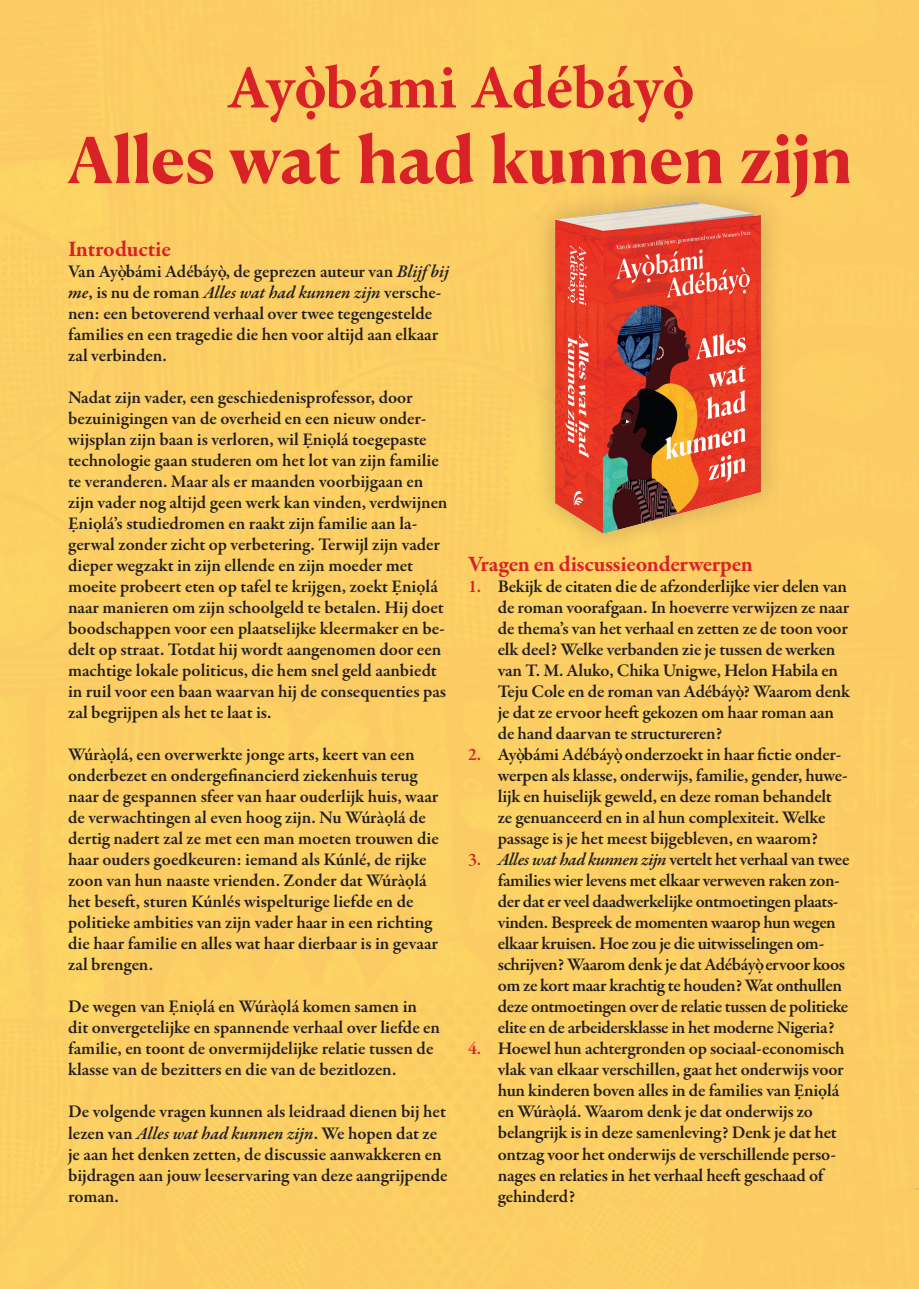
<style>
.page{position:relative;width:919px;height:1289px;background:#fff}
.page>*{position:absolute;margin:0;border:0;box-sizing:border-box;transform-origin:0 0}
.t1{font:700 63px "Canela Text Trial";color:#d92128}
.t2{font:700 61.5px "Minion Pro";letter-spacing:-.005em;color:#d92128}
.t3{font:700 22.5px "Garamond Premr Pro";letter-spacing:-.01em;color:#d92128}
.t4{font:600 18px/21px "Garamond Premr Pro";letter-spacing:-.01em;color:#231f20}
.s1{font-style:italic}
.s2{color:#d92128}
</style>
<div class="page">
<div style="left:0;top:0;width:918px;height:1288px;background:#fcce64"></div>
<img style="left:521px;top:191px;width:252px;height:349px">
<h2 class="t2" style="left:226px;top:44px;width:469px">Ayọ`bámi Adébáyọ`</h2>
<h1 class="t1" style="left:67px;top:132px;width:787px">Alles wat had kunnen zijn</h1>
<p class="t3" style="left:68px;top:235px;width:104px">Introductie</p>
<p class="t4" style="left:68px;top:261px;width:382px">Van Ayọ`bámi Adébáyọ`, de geprezen auteur van <span class="s1">Blijf bij me</span>, is nu de roman <span class="s1">Alles wat had kunnen zijn</span> versche&shy;nen: een betoverend verhaal over twee tegengestelde families en een tragedie die hen voor altijd aan elkaar zal verbinden.</p>
<p class="t4" style="left:68px;top:387px;width:381px">Nadat zijn vader, een geschiedenisprofessor, door bezuinigingen van de overheid en een nieuw onder&shy;wijsplan zijn baan is verloren, wil Ẹniọlá toegepaste technologie gaan studeren om het lot van zijn familie te veranderen. Maar als er maanden voorbijgaan en zijn vader nog altijd geen werk kan vinden, verdwijnen Ẹniọlá’s studiedromen en raakt zijn familie aan la&shy;gerwal zonder zicht op verbetering. Terwijl zijn vader dieper wegzakt in zijn ellende en zijn moeder met moeite probeert eten op tafel te krijgen, zoekt Ẹniọlá naar manieren om zijn schoolgeld te betalen. Hij doet boodschappen voor een plaatselijke kleermaker en be&shy;delt op straat. Totdat hij wordt aangenomen door een machtige lokale politicus, die hem snel geld aanbiedt in ruil voor een baan waarvan hij de consequenties pas zal begrijpen als het te laat is.</p>
<p class="t4" style="left:68px;top:744px;width:372px">Wúràọlá, een overwerkte jonge arts, keert van een onderbezet en ondergefinancierd ziekenhuis terug naar de gespannen sfeer van haar ouderlijk huis, waar de verwachtingen al even hoog zijn. Nu Wúràọlá de dertig nadert zal ze met een man moeten trouwen die haar ouders goedkeuren: iemand als Kúnlé, de rijke zoon van hun naaste vrienden. Zonder dat Wúràọlá het beseft, sturen Kúnlés wispelturige liefde en de politieke ambities van zijn vader haar in een richting die haar familie en alles wat haar dierbaar is in gevaar zal brengen.</p>
<p class="t4" style="left:68px;top:996px;width:373px">De wegen van Ẹniọlá en Wúràọlá komen samen in dit onvergetelijke en spannende verhaal over liefde en familie, en toont de onvermijdelijke relatie tussen de klasse van de bezitters en die van de bezitlozen.</p>
<p class="t4" style="left:68px;top:1101px;width:381px">De volgende vragen kunnen als leidraad dienen bij het lezen van <span class="s1">Alles wat had kunnen zijn</span>. We hopen dat ze je aan het denken zetten, de discussie aanwakkeren en bijdragen aan jouw leeservaring van deze aangrijpende roman.</p>
<p class="t3" style="left:468px;top:550px;width:286px">Vragen en discussieonderwerpen</p>
<p class="t4" style="left:497px;top:576px;width:354px;text-indent:-30px"><span class="s2">1.</span> Bekijk de citaten die de afzonderlijke vier delen van de roman voorafgaan. In hoeverre verwijzen ze naar de thema’s van het verhaal en zetten ze de toon voor elk deel? Welke verbanden zie je tussen de werken van T. M. Aluko, Chika Unigwe, Helon Habila en Teju Cole en de roman van Adébáyọ`? Waarom denk je dat ze ervoor heeft gekozen om haar roman aan de hand daarvan te structureren?</p>
<p class="t4" style="left:497px;top:744px;width:351px;text-indent:-30px"><span class="s2">2.</span> Ayọ`bámi Adébáyọ` onderzoekt in haar fictie onder&shy;werpen als klasse, onderwijs, familie, gender, huwe&shy;lijk en huiselijk geweld, en deze roman behandelt ze genuanceerd en in al hun complexiteit. Welke passage is je het meest bijgebleven, en waarom?</p>
<p class="t4" style="left:497px;top:849px;width:353px;text-indent:-30px"><span class="s2">3.</span> <span class="s1">Alles wat had kunnen zijn</span> vertelt het verhaal van twee families wier levens met elkaar verweven raken zon&shy;der dat er veel daadwerkelijke ontmoetingen plaats&shy;vinden. Bespreek de momenten waarop hun wegen elkaar kruisen. Hoe zou je die uitwisselingen om&shy;schrijven? Waarom denk je dat Adébáyọ` ervoor koos om ze kort maar krachtig te houden? Wat onthullen deze ontmoetingen over de relatie tussen de politieke elite en de arbeidersklasse in het moderne Nigeria?</p>
<p class="t4" style="left:497px;top:1038px;width:348px;text-indent:-30px"><span class="s2">4.</span> Hoewel hun achtergronden op sociaal-economisch vlak van elkaar verschillen, gaat het onderwijs voor hun kinderen boven alles in de families van Ẹniọlá en Wúràọlá. Waarom denk je dat onderwijs zo belangrijk is in deze samenleving? Denk je dat het ontzag voor het onderwijs de verschillende perso&shy;nages en relaties in het verhaal heeft geschaad of gehinderd?</p>
</div>
